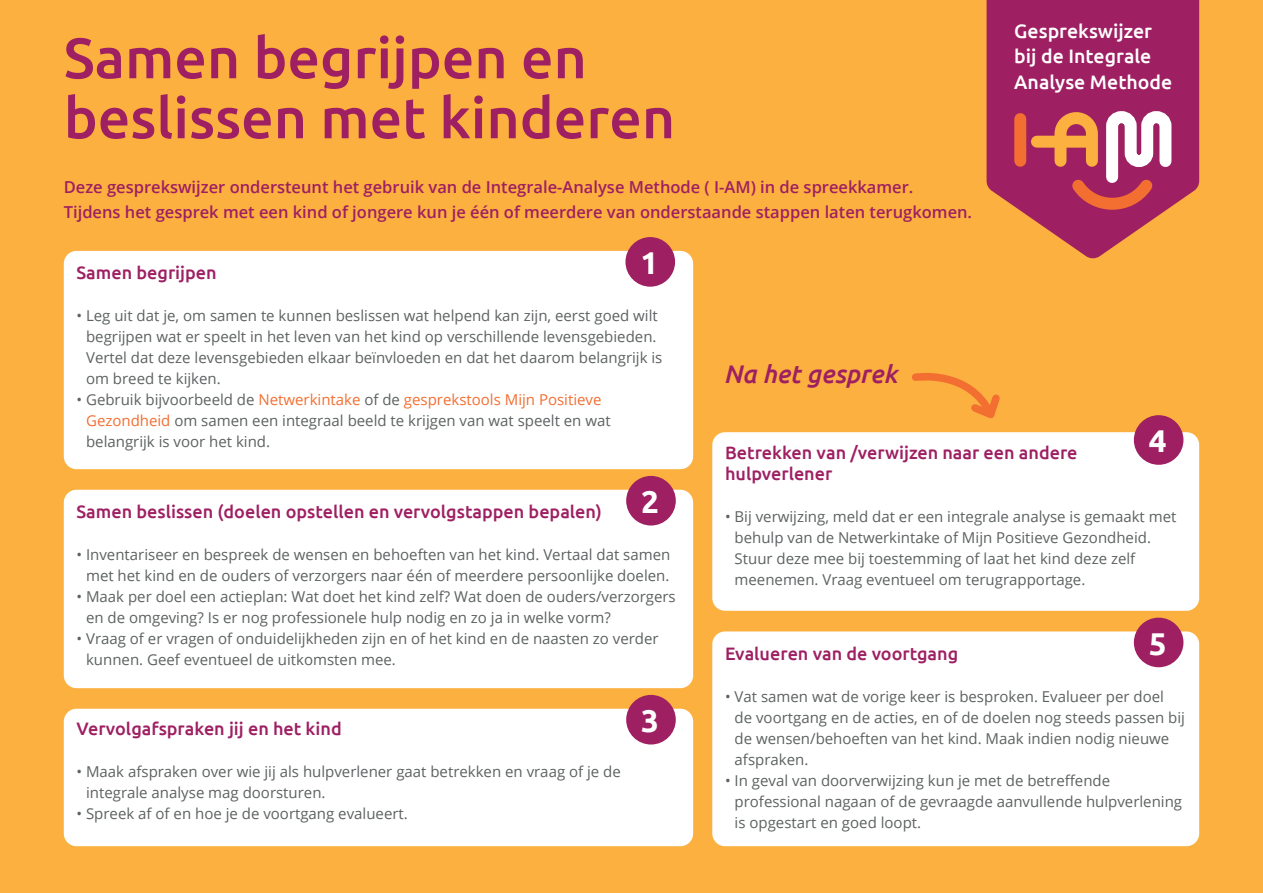
<style>
.page{position:relative;width:1263px;height:893px;background:#fbb03f}
.page>*{position:absolute;margin:0;border:0;box-sizing:border-box;transform-origin:0 0}
.t1{font:500 57px/60px "Ubuntu";color:#9e1f62}
.t2{font:700 31.5px "Ubuntu";color:#fff}
._3__Txt{font:italic 500 25.5px "Ubuntu";color:#9e1f62}
.t3{font:500 19.5px/25.5px "Ubuntu";color:#fff}
._3__Txt-2{font:500 18px/21px "Ubuntu";color:#9e1f62}
.t4{font:600 16.5px/25.5px "Open Sans";color:#9e1f62}
._3__Txt-3{font:15px/21px "Open Sans";color:#5d6161}
.s1{color:#f36e31}
</style>
<div class="page">
<div style="left:64px;top:251px;width:629px;height:218px;background:#fff;border-radius:13px"></div>
<div style="left:64px;top:490px;width:629px;height:198px;background:#fff;border-radius:13px"></div>
<div style="left:712px;top:432px;width:487px;height:179px;background:#fff;border-radius:13px"></div>
<div style="left:712px;top:631px;width:487px;height:215px;background:#fff;border-radius:13px"></div>
<div style="left:64px;top:709px;width:629px;height:137px;background:#fff;border-radius:13px"></div>
<div style="left:625px;top:237px;width:50px;height:50px;background:#9e1f62;border-radius:50%"></div>
<div style="left:626px;top:476px;width:50px;height:49px;background:#9e1f62;border-radius:50%"></div>
<div style="left:1134px;top:415px;width:49px;height:50px;background:#9e1f62;border-radius:50%"></div>
<div style="left:1134px;top:618px;width:49px;height:49px;background:#9e1f62;border-radius:50%"></div>
<div style="left:626px;top:695px;width:50px;height:49px;background:#9e1f62;border-radius:50%"></div>
<svg style="left:986px;top:0;width:213px;height:259px;fill:#9e1f62"></svg>
<div style="left:1014px;top:119px;width:12px;height:42px;background:#f36e31"></div>
<div style="left:1037px;top:136px;width:51px;height:12px;background:#fbb03f"></div>
<svg style="left:1048px;top:105px;width:129px;height:105px"></svg>
<svg style="left:912px;top:373px;width:88px;height:46px"></svg>
<p class="t1" style="left:64px;top:26px;width:613px">Samen begrijpen en beslissen met kinderen</p>
<p class="t4" style="left:64px;top:174px;width:910px">Deze gesprekswijzer ondersteunt het gebruik van de Integrale-Analyse Methode ( I-AM) in de spreekkamer.<br>Tijdens het gesprek met een kind of jongere kun je één of meerdere van onderstaande stappen laten terugkomen.</p>
<p class="t3" style="left:1014px;top:17px;width:159px">Gesprekswijzer bij de Integrale<br>Analyse Methode</p>
<p class="t2" style="left:640px;top:244px;width:19px">1</p>
<p class="_3__Txt-2" style="left:77px;top:262px;width:142px">Samen begrijpen</p>
<p class="_3__Txt-3" style="left:86px;top:305px;width:578px;text-indent:-10px">• Leg uit dat je, om samen te kunnen beslissen wat helpend kan zijn, eerst goed wilt begrijpen wat er speelt in het leven van het kind op verschillende levensgebieden.<br>Vertel dat deze levensgebieden elkaar beïnvloeden en dat het daarom belangrijk is om breed te kijken.</p>
<p class="_3__Txt-3" style="left:86px;top:389px;width:526px;text-indent:-10px">• Gebruik bijvoorbeeld de <span class="s1">Netwerkintake</span> of de <span class="s1">gesprekstools Mijn Positieve<br>Gezondheid</span> om samen een integraal beeld te krijgen van wat speelt en wat belangrijk is voor het kind.</p>
<p class="t2" style="left:641px;top:483px;width:19px">2</p>
<p class="_3__Txt-2" style="left:77px;top:500px;width:527px">Samen beslissen (doelen opstellen en vervolgstappen bepalen)</p>
<p class="_3__Txt-3" style="left:77px;top:544px;width:595px;text-align:center">• Inventariseer en bespreek de wensen en behoeften van het kind. Vertaal dat samen met het kind en de ouders of verzorgers naar één of meerdere persoonlijke doelen.</p>
<p class="_3__Txt-3" style="left:86px;top:586px;width:591px;text-indent:-10px">• Maak per doel een actieplan: Wat doet het kind zelf? Wat doen de ouders/verzorgers en de omgeving? Is er nog professionele hulp nodig en zo ja in welke vorm?</p>
<p class="_3__Txt-3" style="left:86px;top:628px;width:574px;text-indent:-10px">• Vraag of er vragen of onduidelijkheden zijn en of het kind en de naasten zo verder kunnen. Geef eventueel de uitkomsten mee.</p>
<p class="_3__Txt-2" style="left:77px;top:718px;width:267px">Vervolgafspraken jij en het kind</p>
<p class="_3__Txt-3" style="left:86px;top:761px;width:536px;text-indent:-10px">• Maak afspraken over wie jij als hulpverlener gaat betrekken en vraag of je de integrale analyse mag doorsturen.</p>
<p class="_3__Txt-3" style="left:77px;top:803px;width:333px">• Spreek af of en hoe je de voortgang evalueert.</p>
<p class="t2" style="left:641px;top:702px;width:19px">3</p>
<p class="_3__Txt" style="left:724px;top:358px;width:175px">Na het gesprek</p>
<p class="t2" style="left:1149px;top:422px;width:19px">4</p>
<p class="_3__Txt-2" style="left:725px;top:441px;width:354px">Betrekken van /verwijzen naar een andere hulpverlener</p>
<p class="_3__Txt-3" style="left:734px;top:506px;width:443px;text-indent:-10px">• Bij verwijzing, meld dat er een integrale analyse is gemaakt met behulp van de Netwerkintake of Mijn Positieve Gezondheid.<br>Stuur deze mee bij toestemming of laat het kind deze zelf meenemen. Vraag eventueel om terugrapportage.</p>
<p class="t2" style="left:1149px;top:624px;width:19px">5</p>
<p class="_3__Txt-2" style="left:725px;top:642px;width:235px">Evalueren van de voortgang</p>
<p class="_3__Txt-3" style="left:734px;top:685px;width:452px;text-indent:-10px">• Vat samen wat de vorige keer is besproken. Evalueer per doel de voortgang en de acties, en of de doelen nog steeds passen bij de wensen/behoeften van het kind. Maak indien nodig nieuwe afspraken.</p>
<p class="_3__Txt-3" style="left:734px;top:769px;width:449px;text-indent:-10px">• In geval van doorverwijzing kun je met de betreffende professional nagaan of de gevraagde aanvullende hulpverlening is opgestart en goed loopt.</p>
</div>
